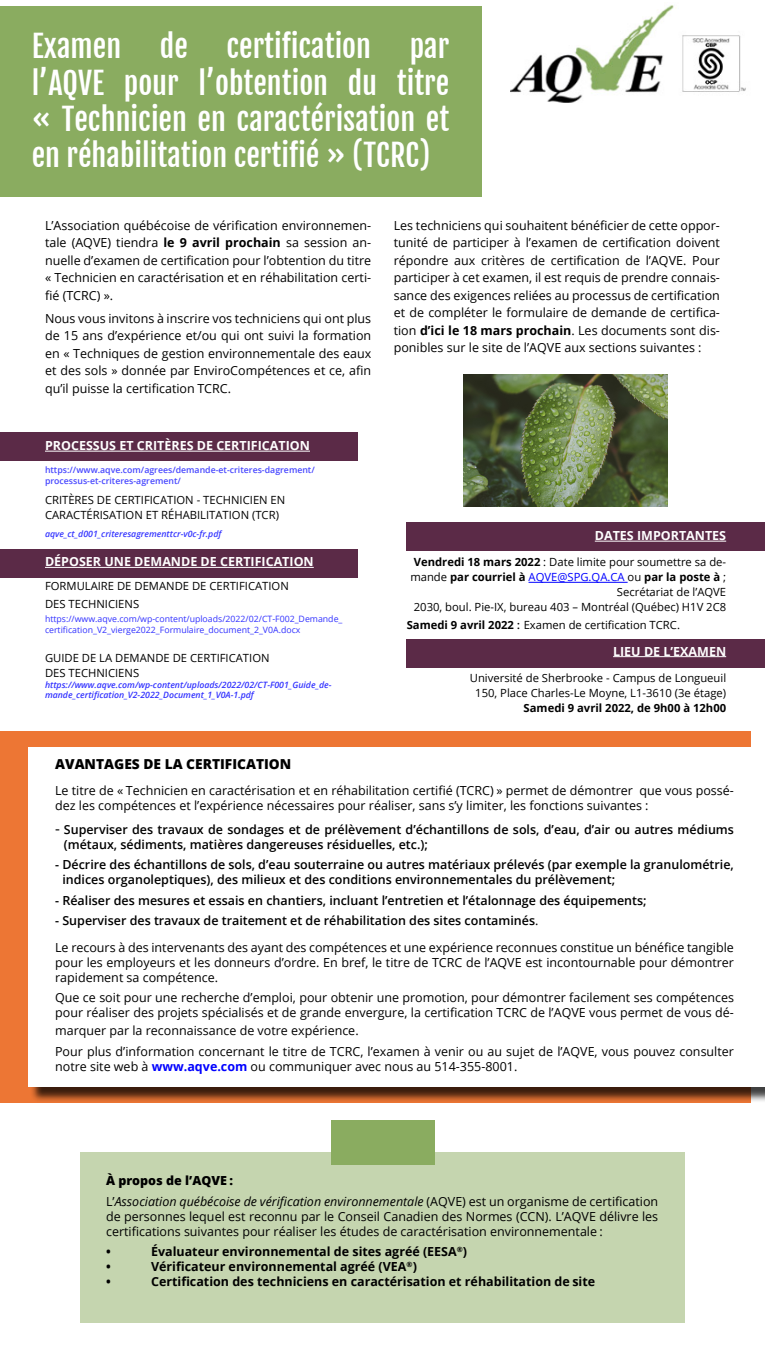
<style>
.page{position:relative;width:765px;height:1350px;background:#fff}
.page>*{position:absolute;margin:0;border:0;box-sizing:border-box;transform-origin:0 0}
.t1{font:30px/36.2px "Fjalla One";color:#fff;text-align:justify}
.t2{font:800 13.75px "Open Sans";color:#000}
.t3{font:12.5px/17.5px "Open Sans";color:#000}
.t4{font:600 12.5px/15px "Open Sans";color:#000}
.t5{font:700 12.5px "Open Sans";color:#000}
.t6{font:italic 12.5px/20.6px "Open Sans";color:#000}
.t7{font:700 12.5px "Open Sans";color:#fff}
.t8{font:11.25px/15px "Open Sans";color:#000}
.t9{font:700 11.25px "Open Sans";color:#000}
.t10{font:8.75px/11.2px "Open Sans";color:#33f}
.t11{font:italic 600 8.75px/10.5px "Open Sans";color:#33f}
.t12{font:600 8.75px/11.2px "Open Sans";color:#4747ff}
.t13{font:italic 600 8.75px "Open Sans";color:#3636ff}
.s1{font-weight:700}
.s2{color:#00f}
.s3{font-family:"Minion Pro";font-size:15px}
.s4{font-weight:400;font-size:15px}
.s5{font-weight:600}
.s6{font-weight:700;color:#00f}
.s7{font-weight:800;font-style:normal}
.s8{font-style:normal}
</style>
<div class="page">
<div style="left:81px;top:1152px;width:604px;height:170px;background:#c5d5af"></div>
<div style="left:407px;top:639px;width:358px;height:28px;background:#5b2a47"></div>
<div style="left:407px;top:522px;width:358px;height:28px;background:#5b2a47"></div>
<div style="left:0;top:432px;width:357px;height:28px;background:#5b2a47"></div>
<div style="left:0;top:549px;width:357px;height:28px;background:#5b2a47"></div>
<div style="left:0;top:6px;width:482px;height:191px;background:#8aac60"></div>
<img style="left:511px;top:5px;width:235px;height:98px">
<hr style="left:45px;top:451px;width:265px;height:1px;background:#fff">
<hr style="left:45px;top:567px;width:269px;height:1px;background:#fff">
<hr style="left:595px;top:541px;width:131px;height:1px;background:#fff">
<hr style="left:529px;top:582px;width:99px;height:1px;background:#00f">
<hr style="left:613px;top:656px;width:113px;height:1px;background:#fff">
<div style="left:0;top:732px;width:751px;height:371px;background:#ed7634"></div>
<div style="left:30px;top:749px;width:735px;height:353px;background:#000;opacity:.75"></div>
<div style="left:28px;top:747px;width:737px;height:340px;background:#fff"></div>
<div style="left:331px;top:1120px;width:104px;height:45px;background:#8aac60"></div>
<img style="left:464px;top:375px;width:203px;height:131px">
<h1 class="t1" style="left:32px;top:29px;width:91px">Examen</h1>
<h1 class="t1" style="left:160px;top:29px;width:29px">de</h1>
<h1 class="t1" style="left:226px;top:29px;width:146px">certification</h1>
<h1 class="t1" style="left:32px;top:29px;width:419px;text-indent:378px">par l’AQVE pour l’obtention du titre « Technicien en caractérisation et en réhabilitation certifié » (TCRC)</h1>
<p class="t3" style="left:45px;top:216px;width:328px;text-align:justify">L’Association québécoise de vérification environnemen&shy;tale (AQVE) tiendra <span class="s1">le 9 avril prochain</span> sa session an&shy;nuelle d’examen de certification pour l’obtention du titre « Technicien en caractérisation et en réhabilitation certi&shy;fié (TCRC) ».</p>
<p class="t3" style="left:45px;top:309px;width:328px;text-align:justify">Nous vous invitons à inscrire vos techniciens qui ont plus de 15 ans d’expérience et/ou qui ont suivi la formation en « Techniques de gestion environnementale des eaux et des sols » donnée par EnviroCompétences et ce, afin qu’il puisse la certification TCRC.</p>
<p class="t7" style="left:45px;top:437px;width:266px">PROCESSUS ET CRITÈRES DE CERTIFICATION</p>
<p class="t12" style="left:45px;top:464px;width:271px">https://www.aqve.com/agrees/demande-et-criteres-dagrement/ processus-et-criteres-agrement/</p>
<p class="t8" style="left:45px;top:492px;width:242px">CRITÈRES DE CERTIFICATION - TECHNICIEN EN<br>CARACTÉRISATION ET RÉHABILITATION (TCR)</p>
<p class="t13" style="left:45px;top:528px;width:178px">aqve_ct_d001_criteresagrementtcr-v0c-fr.pdf</p>
<p class="t7" style="left:45px;top:553px;width:270px">DÉPOSER UNE DEMANDE DE CERTIFICATION</p>
<p class="t8" style="left:45px;top:577px;width:245px;line-height:18px">FORMULAIRE DE DEMANDE DE CERTIFICATION<br>DES TECHNICIENS</p>
<p class="t10" style="left:45px;top:613px;width:299px">https://www.aqve.com/wp-content/uploads/2022/02/CT-F002_Demande_ certification_V2_vierge2022_Formulaire_document_2_V0A.docx</p>
<p class="t8" style="left:45px;top:650px;width:226px">GUIDE DE LA DEMANDE DE CERTIFICATION<br>DES TECHNICIENS</p>
<p class="t11" style="left:45px;top:679px;width:288px">https://www.aqve.com/wp-content/uploads/2022/02/CT-F001_Guide_de&shy;mande_certification_V2-2022_Document_1_V0A-1.pdf</p>
<p class="t3" style="left:394px;top:216px;width:328px;text-align:justify">Les techniciens qui souhaitent bénéficier de cette oppor&shy;tunité de participer à l’examen de certification doivent répondre aux critères de certification de l’AQVE. Pour participer à cet examen, il est requis de prendre connais&shy;sance des exigences reliées au processus de certification et de compléter le formulaire de demande de certifica&shy;tion <span class="s1">d’ici le 18 mars prochain</span>. Les documents sont dis&shy;ponibles sur le site de l’AQVE aux sections suivantes :</p>
<p class="t7" style="left:595px;top:527px;width:133px">DATES IMPORTANTES</p>
<p class="t8" style="left:410px;top:555px;width:317px;text-align:right"><span class="s1">Vendredi 18 mars 2022</span> : Date limite pour soumettre sa de&shy;mande <span class="s1">par courriel à</span> <span class="s2">AQVE@SPG.QA.CA</span> ou <span class="s1">par la poste à</span> ; Secrétariat de l’AQVE<br>2030, boul. Pie-IX, bureau 403 – Montréal (Québec) H1V 2C8</p>
<p class="t8" style="left:407px;top:618px;width:275px"><span class="s1">Samedi 9 avril 2022</span> <span class="s3">:</span> Examen de certification TCRC.</p>
<p class="t7" style="left:613px;top:642px;width:115px">LIEU DE L’EXAMEN</p>
<p class="t8" style="left:470px;top:670px;width:258px;text-align:center">Université de Sherbrooke - Campus de Longueuil<br>150, Place Charles-Le Moyne, L1-3610 (3e étage)</p>
<p class="t9" style="left:524px;top:700px;width:204px">Samedi 9 avril 2022, de 9h00 à 12h00</p>
<p class="t2" style="left:55px;top:753px;width:238px">AVANTAGES DE LA CERTIFICATION</p>
<p class="t3" style="left:55px;top:783px;width:680px;line-height:15px">Le titre de « Technicien en caractérisation et en réhabilitation certifié (TCRC) » permet de démontrer que vous possé&shy;dez les compétences et l’expérience nécessaires pour réaliser, sans s’y limiter, les fonctions suivantes :</p>
<p class="t4" style="left:64px;top:821px;width:672px;text-indent:-9px"><span class="s4">-</span> Superviser des travaux de sondages et de prélèvement d’échantillons de sols, d’eau, d’air ou autres médiums (métaux, sédiments, matières dangereuses résiduelles, etc.);</p>
<p class="t4" style="left:62px;top:857px;width:673px;text-indent:-7px">- Décrire des échantillons de sols, d’eau souterraine ou autres matériaux prélevés (par exemple la granulométrie, indices organoleptiques), des milieux et des conditions environnementales du prélèvement;</p>
<p class="t4" style="left:55px;top:892px;width:593px">- Réaliser des mesures et essais en chantiers, incluant l’entretien et l’étalonnage des équipements;</p>
<p class="t3" style="left:55px;top:907px;width:680px;line-height:26.2px"><span class="s5">- Superviser des travaux de traitement et de réhabilitation des sites contaminés</span>.<br>Le recours à des intervenants des ayant des compétences et une expérience reconnues constitue un bénéfice tangible</p>
<p class="t3" style="left:55px;top:954px;width:680px;line-height:15px">pour les employeurs et les donneurs d’ordre. En bref, le titre de TCRC de l’AQVE est incontournable pour démontrer rapidement sa compétence.</p>
<p class="t3" style="left:55px;top:990px;width:680px;line-height:15px">Que ce soit pour une recherche d’emploi, pour obtenir une promotion, pour démontrer facilement ses compétences pour réaliser des projets spécialisés et de grande envergure, la certification TCRC de l’AQVE vous permet de vous dé-</p>
<p class="t3" style="left:55px;top:1020px;width:680px;line-height:20.6px">marquer par la reconnaissance de votre expérience.<br>Pour plus d’information concernant le titre de TCRC, l’examen à venir ou au sujet de l’AQVE, vous pouvez consulter</p>
<p class="t3" style="left:55px;top:1057px;width:464px">notre site web à <span class="s6">www.aqve.com</span> ou communiquer avec nous au 514-355-8001.</p>
<p class="t6" style="left:106px;top:1170px;width:554px"><span class="s7">À propos de l’AQVE :<br></span><span class="s8">L’</span>Association québécoise de vérification environnementale <span class="s8">(AQVE) est un organisme de certification</span></p>
<p class="t3" style="left:106px;top:1208px;width:554px;line-height:15px">de personnes lequel est reconnu par le Conseil Canadien des Normes (CCN). L’AQVE délivre les certifications suivantes pour réaliser les études de caractérisation environnementale :</p>
<p class="t5" style="left:106px;top:1243px;width:6px">•</p>
<p class="t5" style="left:151px;top:1243px;width:318px">Évaluateur environnemental de sites agréé (EESA<sup>®</sup>)</p>
<p class="t5" style="left:106px;top:1258px;width:6px">•</p>
<p class="t5" style="left:151px;top:1258px;width:267px">Vérificateur environnemental agréé (VEA<sup>®</sup>)</p>
<p class="t5" style="left:106px;top:1273px;width:6px">•</p>
<p class="t5" style="left:151px;top:1273px;width:446px">Certification des techniciens en caractérisation et réhabilitation de site</p>
</div>
